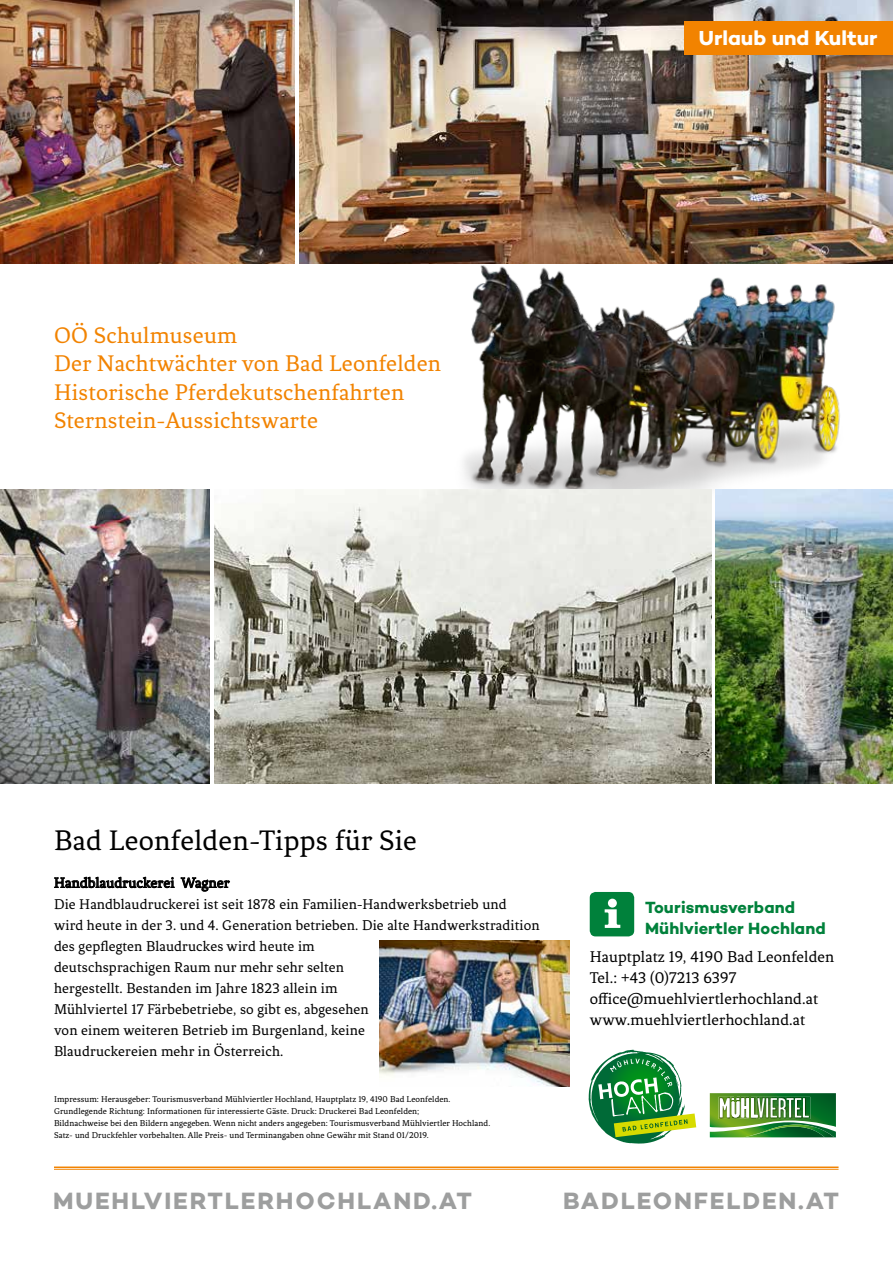
<style>
.page{position:relative;width:893px;height:1263px;background:#fff}
.page>*{position:absolute;margin:0;border:0;box-sizing:border-box;transform-origin:0 0}
.t1{font:30px "Fenix";letter-spacing:.01em;color:#000}
.t2{font:24px/28.5px "Fenix";letter-spacing:.01em;color:#f28300}
.t3{font:700 24px "Campton";letter-spacing:.08em;color:#9d9e9e}
.t4{font:700 20.7px "Campton";color:#fff}
.t5{font:16.5px/21px "Fenix";letter-spacing:.01em;color:#000}
.t6{font:700 16.5px/21px "Campton";letter-spacing:.005em;color:#00813b}
.t7{font:15px/21px "Fenix";letter-spacing:.01em;color:#000}
.t8{font:9px/12px "Fenix";letter-spacing:.01em;color:#000}
</style>
<div class="page">
<img style="left:463px;top:265px;width:377px;height:271px">
<img style="left:0;top:0;width:295px;height:264px">
<img style="left:299px;top:0;width:594px;height:264px">
<hr style="left:54px;top:1166px;width:784px;height:2px;background:#f28300">
<hr style="left:54px;top:1169px;width:784px;height:1px;background:#f28300">
<svg style="left:54px;top:876px;width:176px;height:15px"></svg>
<img style="left:214px;top:489px;width:497px;height:295px">
<img style="left:715px;top:489px;width:178px;height:295px">
<img style="left:0;top:489px;width:210px;height:295px">
<img style="left:380px;top:940px;width:189px;height:146px">
<div style="left:685px;top:21px;width:208px;height:34px;background:#f28300"></div>
<div style="left:590px;top:892px;width:44px;height:44px;background:#00813b;border-radius:6px"></div>
<svg style="left:605px;top:909px;width:15px;height:19px"></svg>
<div style="left:608px;top:899px;width:9px;height:8px;background:#fff;border-radius:50%"></div>
<img style="left:710px;top:1093px;width:126px;height:44px">
<svg style="left:588px;top:1050px;width:108px;height:93px"></svg>
<h2 class="t2" style="left:54px;top:321px;width:389px">OÖ Schulmuseum<br>Der Nachtwächter von Bad Leonfelden<br>Historische Pferdekutschenfahrten<br>Sternstein-Aussichtswarte</h2>
<h3 class="t4" style="left:699px;top:25px;width:180px">Urlaub und Kultur</h3>
<h1 class="t1" style="left:54px;top:823px;width:364px">Bad Leonfelden-Tipps für Sie</h1>
<p class="t7" style="left:54px;top:872px;width:487px">Handblaudruckerei Wagner<br>Die Handblaudruckerei ist seit 1878 ein Familien-Handwerksbetrieb und wird heute in der 3. und 4. Generation betrieben. Die alte Handwerkstradition des gepflegten Blaudruckes wird heute im<br>deutschsprachigen Raum nur mehr sehr selten<br>hergestellt. Bestanden im Jahre 1823 allein im<br>Mühlviertel 17 Färbebetriebe, so gibt es, abgesehen<br>von einem weiteren Betrieb im Burgenland, keine<br>Blaudruckereien mehr in Österreich.</p>
<p class="t8" style="left:54px;top:1093px;width:438px">Impressum: Herausgeber: Tourismusverband Mühlviertler Hochland, Hauptplatz 19, 4190 Bad Leonfelden.<br>Grundlegende Richtung: Informationen für interessierte Gäste. Druck: Druckerei Bad Leonfelden;<br>Bildnachweise bei den Bildern angegeben. Wenn nicht anders angegeben: Tourismusverband Mühlviertler Hochland.<br>Satz- und Druckfehler vorbehalten. Alle Preis- und Terminangaben ohne Gewähr mit Stand 01/2019.</p>
<p class="t6" style="left:645px;top:896px;width:182px">Tourismusverband<br>Mühlviertler Hochland</p>
<p class="t5" style="left:590px;top:946px;width:246px">Hauptplatz 19, 4190 Bad Leonfelden<br>Tel.: +43 (0)7213 6397 office@muehlviertlerhochland.at www.muehlviertlerhochland.at</p>
<h2 class="t3" style="left:53px;top:1185px;width:420px">MUEHLVIERTLERHOCHLAND.AT</h2>
<h2 class="t3" style="left:563px;top:1185px;width:277px">BADLEONFELDEN.AT</h2>
</div>
